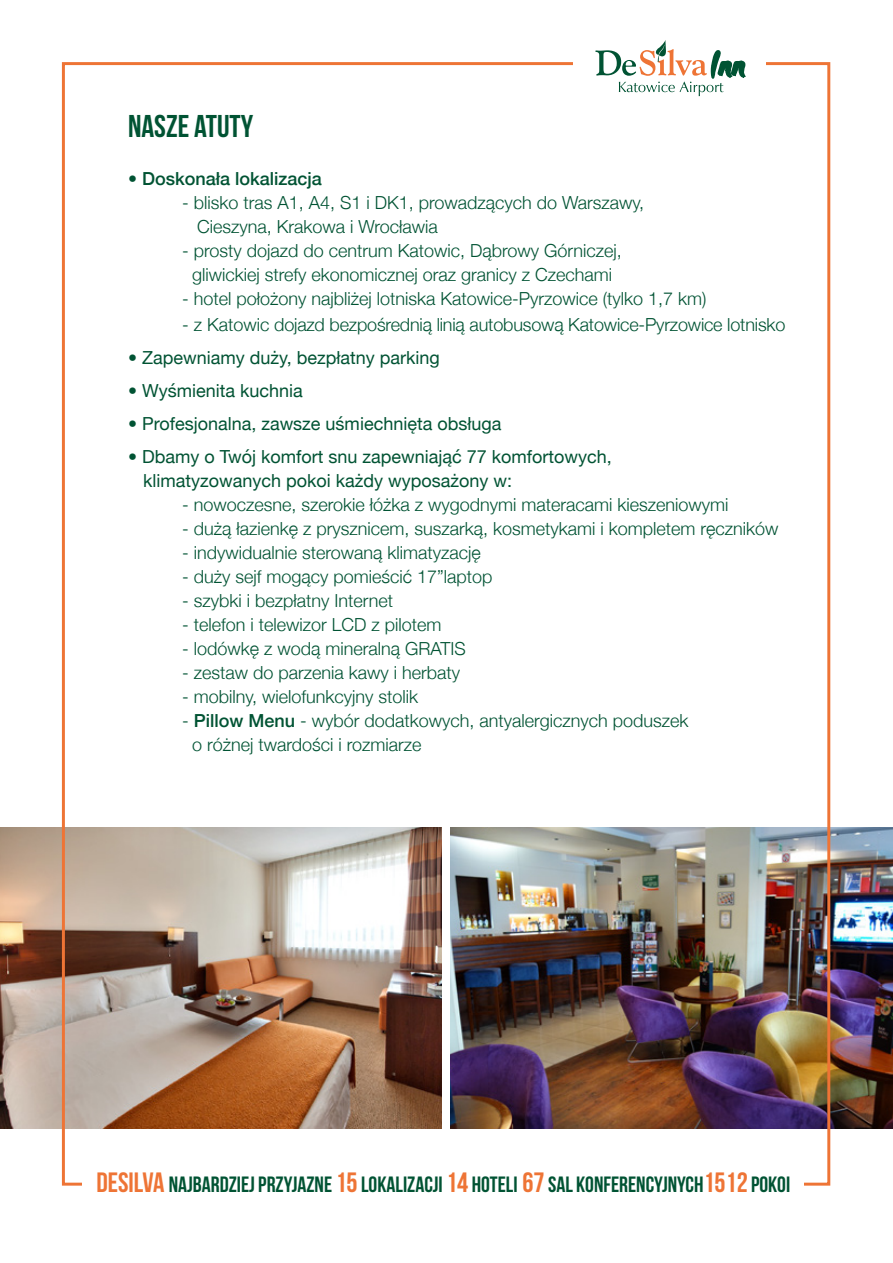
<style>
.page{position:relative;width:893px;height:1263px;background:#fff}
.page>*{position:absolute;margin:0;border:0;box-sizing:border-box;transform-origin:0 0}
.t1{font:31.5px "Bebas Neue";color:#005333}
.t2{font:700 22.05px "Bebas Neue";color:#005333}
.t3{font:300 18px/24px "Helvetica Neue";color:#005333}
.t4{font:18px/24px "Helvetica Neue";color:#005333}
.t5{font:500 18px "Helvetica Neue";color:#005333}
.s1{font-weight:500}
.s2{font-size:27.9px;color:#ee7435}
</style>
<div class="page">
<img style="left:0;top:827px;width:442px;height:302px">
<img style="left:450px;top:827px;width:442px;height:302px">
<svg style="left:595px;top:40px;width:151px;height:57px"></svg>
<h1 class="t1" style="left:128px;top:109px;width:127px">NASZE ATUTY</h1>
<p class="t5" style="left:128px;top:165px;width:195px">• Doskonała lokalizacja</p>
<p class="t3" style="left:197px;top:190px;width:449px;text-indent:-15px">- blisko tras A1, A4, S1 i DK1, prowadzących do Warszawy,<br>Cieszyna, Krakowa i Wrocławia</p>
<p class="t3" style="left:182px;top:238px;width:441px;text-align:center">- prosty dojazd do centrum Katowic, Dąbrowy Górniczej, gliwickiej strefy ekonomicznej oraz granicy z Czechami</p>
<p class="t3" style="left:182px;top:286px;width:526px">- hotel położony najbliżej lotniska Katowice-Pyrzowice (tylko 1,7 km)</p>
<p class="t3" style="left:182px;top:311px;width:605px">- z Katowic dojazd bezpośrednią linią autobusową Katowice-Pyrzowice lotnisko</p>
<p class="t4" style="left:128px;top:347px;width:313px"><span class="s1">•</span> Zapewniamy duży, bezpłatny parking</p>
<p class="t4" style="left:128px;top:380px;width:176px"><span class="s1">•</span> Wyśmienita kuchnia</p>
<p class="t4" style="left:128px;top:413px;width:375px"><span class="s1">•</span> Profesjonalna, zawsze uśmiechnięta obsługa</p>
<p class="t4" style="left:143px;top:446px;width:470px;text-indent:-15px"><span class="s1">•</span> Dbamy o Twój komfort snu zapewniająć 77 komfortowych, klimatyzowanych pokoi każdy wyposażony w:</p>
<p class="t3" style="left:182px;top:491px;width:548px">- nowoczesne, szerokie łóżka z wygodnymi materacami kieszeniowymi</p>
<p class="t3" style="left:182px;top:515px;width:598px">- dużą łazienkę z prysznicem, suszarką, kosmetykami i kompletem ręczników</p>
<p class="t3" style="left:182px;top:539px;width:300px">- indywidualnie sterowaną klimatyzację</p>
<p class="t3" style="left:182px;top:563px;width:312px">- duży sejf mogący pomieścić 17”laptop</p>
<p class="t3" style="left:182px;top:587px;width:212px">- szybki i bezpłatny Internet</p>
<p class="t3" style="left:182px;top:611px;width:261px">- telefon i telewizor LCD z pilotem</p>
<p class="t3" style="left:182px;top:635px;width:285px">- lodówkę z wodą mineralną GRATIS</p>
<p class="t3" style="left:182px;top:659px;width:280px">- zestaw do parzenia kawy i herbaty</p>
<p class="t3" style="left:182px;top:683px;width:238px">- mobilny, wielofunkcyjny stolik</p>
<p class="t3" style="left:192px;top:707px;width:498px;text-indent:-10px">- <span class="s1">Pillow Menu</span> - wybór dodatkowych, antyalergicznych poduszek o różnej twardości i rozmiarze</p>
<p class="t2" style="left:96px;top:1172px;width:695px"><span class="s2">DESILVA</span> NAJBARDZIEJ PRZYJAZNE <span class="s2">15</span> LOKALIZACJI <span class="s2">14</span> HOTELI <span class="s2">67</span> SAL KONFERENCYJNYCH<span class="s2">1512</span> POKOI</p>
</div>
